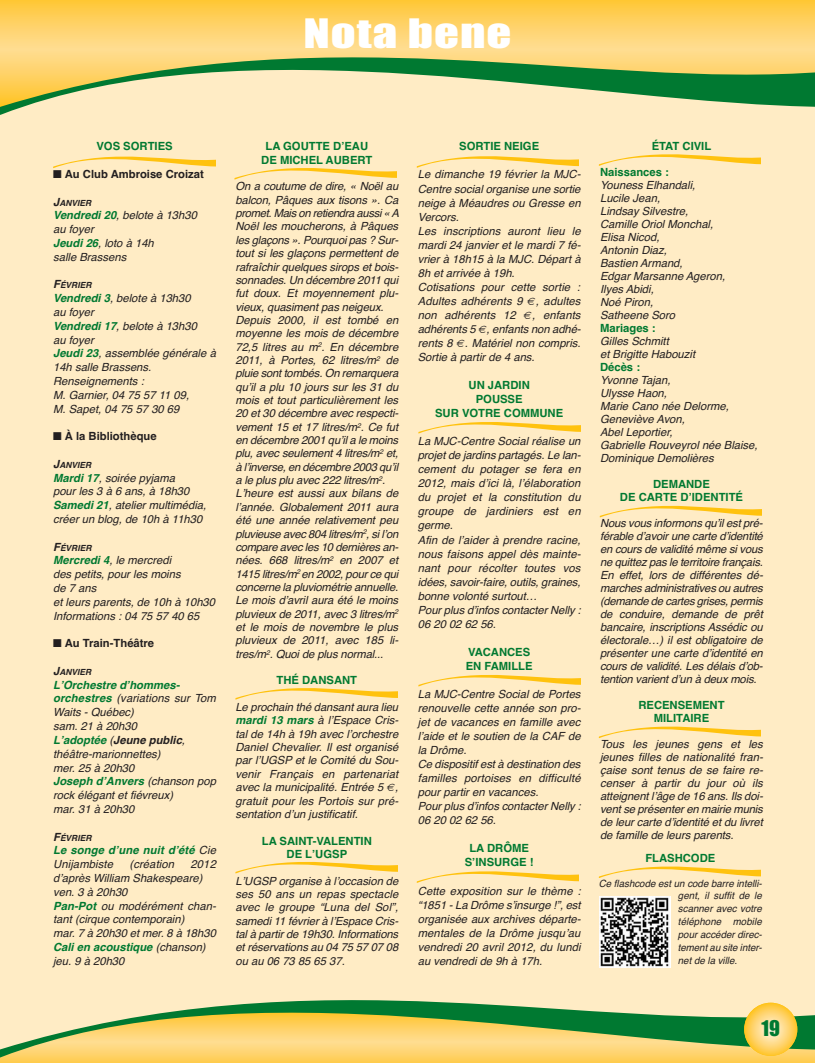
<style>
.page{position:relative;width:815px;height:1063px;background:#ffecc5}
.page>*{position:absolute;margin:0;border:0;box-sizing:border-box;transform-origin:0 0}
.t1{font:37.5px "Impact";letter-spacing:.02em;color:#fff;scale:1.3 1}
.t2{font:20px "Impact";color:#007931}
.t3{font:italic 11.25px/13.4px "Helvetica";color:#231f20}
.t4{font:700 11.25px/14px "Helvetica";color:#007931;text-align:center}
.t5{font:700 11.25px "Helvetica";color:#231f20}
.t6{font:italic 700 11.25px/13.8px "Helvetica";color:#007931}
.t7{font:italic 10px/12.9px "Helvetica";color:#231f20;text-align:justify}
.t8{font:italic 700 8.5px "Helvetica";color:#231f20}
.s1{font-size:11.25px}
.s2{font-weight:700;color:#007931}
.s3{font-weight:700}
.s4{font-weight:400;color:#231f20}
</style>
<div class="page">
<svg style="left:0;top:0;width:815px;height:57px;background:#ffd36a"></svg>
<svg style="left:0;top:57px;width:815px;height:58px"></svg>
<div style="left:0;top:1058px;width:815px;height:5px;background:#ffcd54"></div>
<svg style="left:0;top:1000px;width:815px;height:58px"></svg>
<svg style="left:744px;top:1003px;width:53px;height:53px;background:#fed46c"></svg>
<svg style="left:53px;top:157px;width:162px;height:11px"></svg>
<svg style="left:417px;top:871px;width:162px;height:12px"></svg>
<svg style="left:599px;top:867px;width:162px;height:11px"></svg>
<svg style="left:599px;top:727px;width:162px;height:11px"></svg>
<svg style="left:418px;top:675px;width:162px;height:11px"></svg>
<svg style="left:235px;top:688px;width:163px;height:12px"></svg>
<svg style="left:417px;top:156px;width:162px;height:12px"></svg>
<svg style="left:418px;top:422px;width:162px;height:11px"></svg>
<svg style="left:235px;top:862px;width:163px;height:11px"></svg>
<svg style="left:600px;top:506px;width:162px;height:11px"></svg>
<svg style="left:234px;top:168px;width:163px;height:11px"></svg>
<img style="left:599px;top:897px;width:71px;height:70px">
<svg style="left:599px;top:154px;width:162px;height:12px"></svg>
<h1 class="t1" style="left:304px;top:22px;width:161px">Nota bene</h1>
<p class="t4" style="left:96px;top:141px;width:78px">VOS SORTIES</p>
<p class="t5" style="left:53px;top:170px;width:152px">■ Au Club Ambroise Croizat</p>
<p class="t8" style="left:53px;top:200px;width:41px"><span class="s1">J</span>ANVIER</p>
<p class="t3" style="left:53px;top:210px;width:148px;line-height:13.8px"><span class="s2">Vendredi 20</span>, belote à 13h30 au foyer<br><span class="s2">Jeudi 26</span>, loto à 14h<br>salle Brassens</p>
<p class="t8" style="left:53px;top:282px;width:41px"><span class="s1">F</span>ÉVRIER</p>
<p class="t3" style="left:53px;top:292px;width:167px;line-height:13.8px"><span class="s2">Vendredi 3</span>, belote à 13h30<br>au foyer<br><span class="s2">Vendredi 17</span>, belote à 13h30<br>au foyer<br><span class="s2">Jeudi 23</span>, assemblée générale à<br>14h salle Brassens.<br>Renseignements :<br>M. Garnier, 04 75 57 11 09,<br>M. Sapet, 04 75 57 30 69</p>
<p class="t5" style="left:53px;top:432px;width:105px">■ À la Bibliothèque</p>
<p class="t8" style="left:53px;top:462px;width:41px"><span class="s1">J</span>ANVIER</p>
<p class="t3" style="left:53px;top:472px;width:157px;line-height:13.8px"><span class="s2">Mardi 17</span>, soirée pyjama<br>pour les 3 à 6 ans, à 18h30<br><span class="s2">Samedi 21</span>, atelier multimédia, créer un blog, de 10h à 11h30</p>
<p class="t8" style="left:53px;top:545px;width:41px"><span class="s1">F</span>ÉVRIER</p>
<p class="t3" style="left:53px;top:555px;width:166px;line-height:13.8px"><span class="s2">Mercredi 4</span>, le mercredi<br>des petits, pour les moins<br>de 7 ans<br>et leurs parents, de 10h à 10h30<br>Informations : 04 75 57 40 65</p>
<p class="t5" style="left:53px;top:639px;width:103px">■ Au Train-Théâtre</p>
<p class="t8" style="left:53px;top:669px;width:41px"><span class="s1">J</span>ANVIER</p>
<p class="t3" style="left:53px;top:679px;width:167px;line-height:13.8px"><span class="s2">LʼOrchestre dʼhommes&shy;orchestres</span> (variations sur Tom<br>Waits - Québec)<br>sam. 21 à 20h30<br><span class="s2">Lʼadoptée</span> (<span class="s3">Jeune public</span>, théâtre-marionnettes)<br>mer. 25 à 20h30<br><span class="s2">Joseph dʼAnvers</span> (chanson pop rock élégant et fiévreux)<br>mar. 31 à 20h30</p>
<p class="t8" style="left:53px;top:834px;width:41px"><span class="s1">F</span>ÉVRIER</p>
<p class="t6" style="left:53px;top:845px;width:167px">Le songe dʼune nuit dʼété <span class="s4">Cie<br>Unijambiste</span></p>
<p class="t3" style="left:129px;top:859px;width:48px">(création</p>
<p class="t3" style="left:53px;top:858px;width:167px;line-height:13.8px;text-indent:137px">2012 dʼaprès William Shakespeare) ven. 3 à 20h30<br><span class="s2">Pan-Pot</span> ou modérément chan&shy;tant (cirque contemporain) mar.7 à 20h30 etmer.8 à 18h30<br><span class="s2">Cali en acoustique</span> (chanson) jeu. 9 à 20h30</p>
<p class="t4" style="left:261px;top:141px;width:113px;line-height:13.4px">LA GOUTTE DʼEAU<br>DE MICHEL AUBERT</p>
<p class="t3" style="left:235px;top:181px;width:167px">On a coutume de dire, « Noël au balcon, Pâques aux tisons ». Ca promet.Mais on retiendra aussi« A<br>Noël les moucherons, à Pâques les glaçons ».Pourquoipas ? Sur&shy;tout si les glaçons permettent de rafraîchir quelques sirops et bois&shy;sonnades.Un décembre 2011 qui fut doux. Et moyennement plu&shy;vieux, quasiment pas neigeux.<br>Depuis 2000, il est tombé en moyenne les mois de décembre<br>72,5 litres au m<sup>2</sup>. En décembre<br>2011, à Portes, 62 litres/m<sup>2</sup> de pluie sonttombés.On remarquera quʼil a plu 10 jours sur les 31 du mois et tout particulièrement les<br>20 et30 décembre avec respecti&shy;vement 15 et 17 litres/m<sup>2</sup>. Ce fut en décembre 2001 quʼila le moins plu,avec seulement4 litres/m<sup>2</sup> et, à lʼinverse,en décembre 2003 quʼil a le plus plu avec 222 litres/m<sup>2</sup>.<br>Lʼheure est aussi aux bilans de lʼannée. Globalement 2011 aura été une année relativement peu pluvieuse avec 804 litres/m<sup>2</sup>,silʼon compare avec les 10 dernières an&shy;nées. 668 litres/m<sup>2</sup> en 2007 et<br>1415 litres/m<sup>2</sup> en 2002,pource qui concerne la pluviométrie annuelle.<br>Le mois dʼavril aura été le moins pluvieux de 2011,avec 3 litres/m<sup>2 </sup>et le mois de novembre le plus pluvieux de 2011, avec 185 li&shy;tres/m<sup>2</sup>. Quoi de plus normal...</p>
<p class="t4" style="left:277px;top:675px;width:82px">THÉ DANSANT</p>
<p class="t3" style="left:235px;top:702px;width:167px;text-align:justify">Le prochain thé dansantaura lieu <span class="s2">mardi 13 mars</span> à lʼEspace Cris&shy;tal de 14h à 19h avec lʼorchestre Daniel Chevalier. Il est organisé par lʼUGSP et le Comité du Sou&shy;venir Français en partenariat avec la municipalité. Entrée 5 € , gratuit pour les Portois sur pré&shy;sentation dʼun j ustificatif.</p>
<p class="t4" style="left:262px;top:835px;width:112px;line-height:13.4px">LA SAINT-VALENTIN<br>DE LʼUGSP</p>
<p class="t3" style="left:235px;top:875px;width:167px;text-align:justify">LʼUGSP organise à lʼoccasion de ses 50 ans un repas spectacle avec le groupe “Luna del Sol”, samedi11 févrierà lʼEspace Cris&shy;talà partirde 19h30.Informations etréservations au 04 75 57 07 08 ou au 06 73 85 65 37.</p>
<p class="t4" style="left:459px;top:141px;width:82px">SORTIE NEIGE</p>
<p class="t3" style="left:418px;top:169px;width:167px;line-height:14px">Le dimanche 19 février la MJC-<br>Centre socialorganise une sortie neige à Méaudres ou Gresse en<br>Vercors.<br>Les inscriptions auront lieu le mardi 24 janvier et le mardi 7 fé&shy;vrier à 18h15 à la MJC. Départ à<br>8h et arrivée à 19h.<br>Cotisations pour cette sortie :<br>Adultes adhérents 9 € , adultes non adhérents 12 € , enfants adhérents 5 € ,enfants non adhé&shy;rents 8 € . Matériel non compris.<br>Sortie à partir de 4 ans.</p>
<p class="t4" style="left:435px;top:379px;width:130px">UN JARDIN<br>POUSSE<br>SUR VOTRE COMMUNE</p>
<p class="t3" style="left:418px;top:435px;width:167px;line-height:14px">La MJC-Centre Social réalise un projetde jardins partagés.Le lan&shy;cement du potager se fera en<br>2012, mais dʼici là, lʼélaboration du projet et la constitution du groupe de jardiniers est en germe.<br>Afin de lʼaider à prendre racine, nous faisons appel dès mainte&shy;nant pour récolter toutes vos idées,savoir-faire,outils,graines, bonne volonté surtout…<br>Pourplus dʼinfos contacterNelly :<br>06 20 02 62 56.</p>
<p class="t4" style="left:466px;top:646px;width:68px;text-align:left">VACANCES<br>EN FAMILLE</p>
<p class="t3" style="left:418px;top:688px;width:167px;line-height:14px">La MJC-Centre Social de Portes renouvelle cette année son pro&shy;jet de vacances en famille avec lʼaide et le soutien de la CAF de la Drôme.<br>Ce dispositifestà destination des familles portoises en difficulté pour partir en vacances.<br>Pourplus dʼinfos contacterNelly :<br>06 20 02 62 56.</p>
<p class="t4" style="left:465px;top:843px;width:70px">LA DRÔME<br>SʼINSURGE !</p>
<p class="t3" style="left:418px;top:885px;width:167px;line-height:14px;text-align:justify">Cette exposition sur le thème : “1851 -La Drôme sʼinsurge !”,est organisée aux archives départe&shy;mentales de la Drôme jusquʼau vendredi 20 avril 2012, du lundi au vendredi de 9h à 17h.</p>
<p class="t4" style="left:652px;top:141px;width:61px">ÉTAT CIVIL</p>
<p class="t4" style="left:600px;top:167px;width:70px">Naissances :</p>
<p class="t3" style="left:600px;top:180px;width:129px;line-height:13px">Youness Elhandali,<br>Lucile Jean,<br>Lindsay Silvestre,<br>Camille Oriol Monchal,<br>Elisa Nicod,<br>Antonin Diaz,<br>Bastien Armand,<br>Edgar Marsanne Ageron,<br>Ilyes Abidi,<br>Noé Piron,<br>Satheene Soro</p>
<p class="t4" style="left:600px;top:323px;width:57px">Mariages :</p>
<p class="t3" style="left:600px;top:336px;width:99px;line-height:13px">Gilles Schmitt<br>et Brigitte Habouzit</p>
<p class="t4" style="left:600px;top:362px;width:42px">Décès :</p>
<p class="t3" style="left:600px;top:375px;width:161px;line-height:13px">Yvonne Tajan,<br>Ulysse Haon,<br>Marie Cano née Delorme,<br>Geneviève Avon,<br>Abel Leportier,<br>Gabrielle Rouveyrol née Blaise,<br>Dominique Demolières</p>
<p class="t4" style="left:620px;top:479px;width:125px;line-height:13px">DEMANDE<br>DE CARTE DʼIDENTITÉ</p>
<p class="t3" style="left:600px;top:518px;width:167px;line-height:13px;text-align:justify">Nous vous informons quʼilestpré&shy;férable dʼavoirune carte dʼidentité en cours de validité même sivous ne quittez pas le territoire français.<br>En effet, lors de différentes dé&shy;marches administratives ou autres (demande de cartes grises,permis de conduire, demande de prêt bancaire, inscriptions Assédic ou électorale…) il est obligatoire de présenter une carte dʼidentité en cours de validité. Les délais dʼob&shy;tention varientdʼun à deux mois.</p>
<p class="t4" style="left:638px;top:700px;width:88px;line-height:13px">RECENSEMENT<br>MILITAIRE</p>
<p class="t3" style="left:600px;top:739px;width:167px;line-height:13px;text-align:justify">Tous les jeunes gens et les jeunes filles de nationalité fran&shy;çaise sont tenus de se faire re&shy;censer à partir du jour où ils atteignentlʼâge de 16 ans.Ils doi&shy;ventse présenteren mairie munis de leurcarte dʼidentité etdu livret de famille de leurs parents.</p>
<p class="t4" style="left:645px;top:852px;width:71px">FLASHCODE</p>
<p class="t7" style="left:678px;top:878px;width:87px;text-indent:-79px">Ce flashcode est un code barre intelli&shy;gent, il suffit de le scanner avec votre téléphone mobile pour accéder direc&shy;tementau site inter&shy;net de la ville.</p>
<h2 class="t2" style="left:761px;top:1022px;width:20px">19</h2>
</div>
